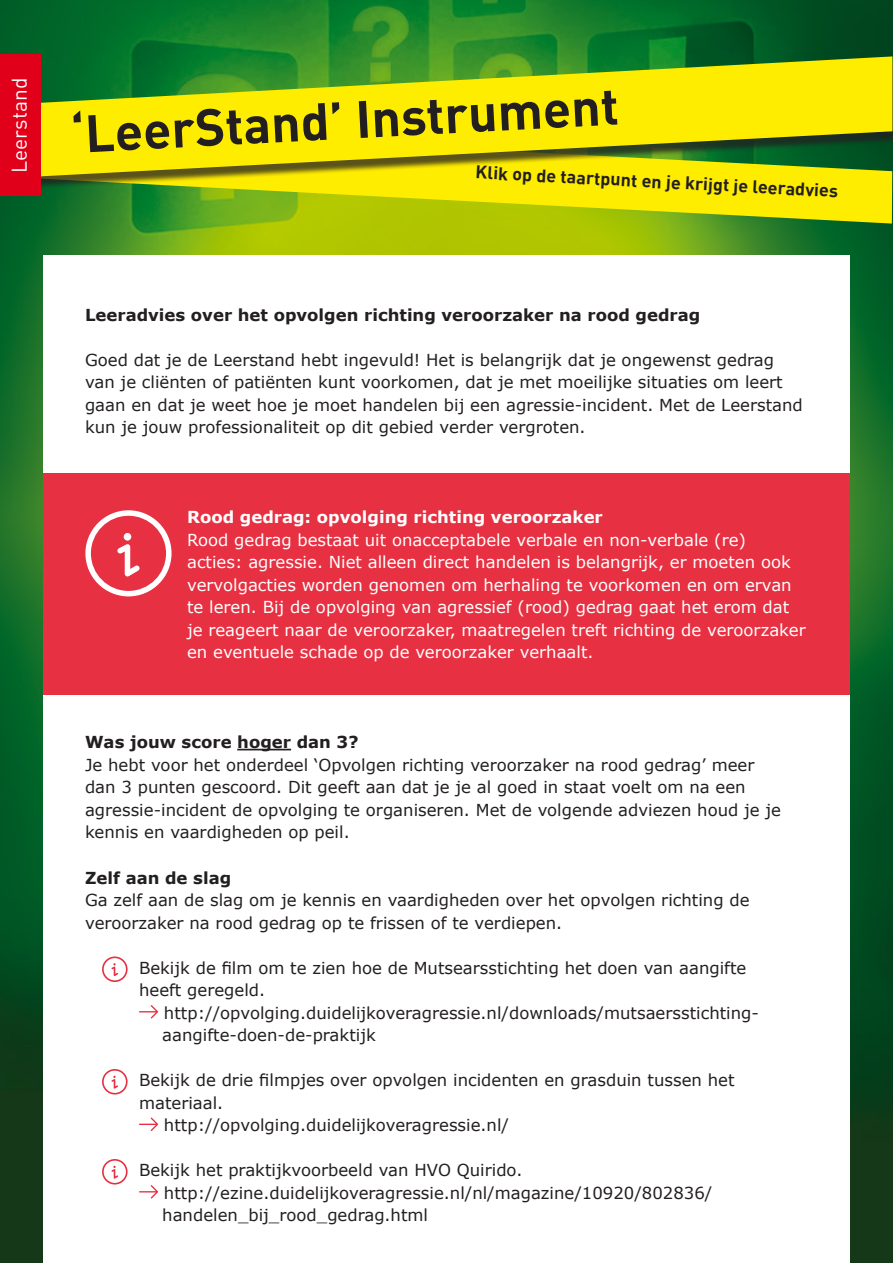
<style>
.page{position:relative;width:893px;height:1263px;background:#fff}
.page>*{position:absolute;margin:0;border:0;box-sizing:border-box;transform-origin:0 0}
.t1{font:700 51.75px "DINOT";color:#231f20}
.t2{font:21px "DINOT";color:#fff}
.t3{font:700 18px "DINOT";color:#231f20}
.t4{font:16.5px/22.5px "Verdana";color:#231f20}
.t5{font:16.5px/22.5px "Verdana";color:#fff}
.t6{font:700 16.5px "Verdana";color:#231f20}
.t7{font:700 16.5px "Verdana";color:#fff}
</style>
<div class="page">
<img style="left:0;top:0;width:893px;height:1263px">
<div style="left:43px;top:256px;width:807px;height:1007px;background:#fff"></div>
<div style="left:43px;top:473px;width:807px;height:222px;background:#e73041"></div>
<svg style="left:1px;top:191px;width:891px;height:33px"></svg>
<div style="left:0;top:60px;width:893px;height:131px;background:#231f20;opacity:.75"></div>
<svg style="left:40px;top:56px;width:852px;height:122px;fill:#ffed00"></svg>
<div style="left:0;top:54px;width:40px;height:142px;background:#e10019"></div>
<hr style="left:237px;top:749px;width:54px;height:1px;background:#231f20">
<svg style="left:139px;top:1005px;width:19px;height:13px"></svg>
<svg style="left:139px;top:1117px;width:19px;height:14px"></svg>
<svg style="left:139px;top:1185px;width:19px;height:13px"></svg>
<svg style="left:102px;top:956px;width:26px;height:26px"></svg>
<svg style="left:102px;top:1069px;width:26px;height:25px"></svg>
<svg style="left:102px;top:1159px;width:26px;height:25px"></svg>
<svg style="left:85px;top:510px;width:87px;height:86px"></svg>
<div style="left:124px;top:533px;width:7px;height:8px;background:#fff;border-radius:50%"></div>
<p class="t2" style="left:6px;top:173px;width:96px;rotate:-90deg">Leerstand</p>
<p class="t1" style="left:69px;top:101px;width:550px;rotate:-3deg">‘LeerStand’ Instrument</p>
<p class="t3" style="left:476px;top:160px;width:364px;rotate:3deg">Klik op de taartpunt en je krijgt je leeradvies</p>
<p class="t6" style="left:85px;top:303px;width:617px">Leeradvies over het opvolgen richting veroorzaker na rood gedrag</p>
<p class="t4" style="left:85px;top:348px;width:719px">Goed dat je de Leerstand hebt ingevuld! Het is belangrijk dat je ongewenst gedrag van je cliënten of patiënten kunt voorkomen, dat je met moeilijke situaties om leert gaan en dat je weet hoe je moet handelen bij een agressie-incident. Met de Leerstand kun je jouw professionaliteit op dit gebied verder vergroten.</p>
<p class="t7" style="left:187px;top:506px;width:417px">Rood gedrag: opvolging richting veroorzaker</p>
<p class="t5" style="left:187px;top:528px;width:620px">Rood gedrag bestaat uit onacceptabele verbale en non-verbale (re)<br>acties: agressie. Niet alleen direct handelen is belangrijk, er moeten ook vervolgacties worden genomen om herhaling te voorkomen en om ervan te leren. Bij de opvolging van agressief (rood) gedrag gaat het erom dat je reageert naar de veroorzaker, maatregelen treft richting de veroorzaker en eventuele schade op de veroorzaker verhaalt.</p>
<p class="t6" style="left:85px;top:731px;width:275px">Was jouw score hoger dan 3?</p>
<p class="t4" style="left:85px;top:753px;width:697px">Je hebt voor het onderdeel ‘Opvolgen richting veroorzaker na rood gedrag’ meer dan 3 punten gescoord. Dit geeft aan dat je je al goed in staat voelt om na een agressie-incident de opvolging te organiseren. Met de volgende adviezen houd je je kennis en vaardigheden op peil.</p>
<p class="t6" style="left:85px;top:866px;width:148px">Zelf aan de slag</p>
<p class="t4" style="left:85px;top:888px;width:666px">Ga zelf aan de slag om je kennis en vaardigheden over het opvolgen richting de veroorzaker na rood gedrag op te frissen of te verdiepen.</p>
<p class="t4" style="left:139px;top:956px;width:609px">Bekijk de film om te zien hoe de Mutsearsstichting het doen van aangifte heeft geregeld.</p>
<p class="t4" style="left:162px;top:1001px;width:598px">http://opvolging.duidelijkoveragressie.nl/downloads/mutsaersstichting&shy;aangifte-doen-de-praktijk</p>
<p class="t4" style="left:139px;top:1068px;width:597px">Bekijk de drie filmpjes over opvolgen incidenten en grasduin tussen het materiaal.</p>
<p class="t4" style="left:164px;top:1113px;width:347px">http://opvolging.duidelijkoveragressie.nl/</p>
<p class="t4" style="left:139px;top:1158px;width:385px">Bekijk het praktijkvoorbeeld van HVO Quirido.</p>
<p class="t4" style="left:162px;top:1181px;width:552px">http://ezine.duidelijkoveragressie.nl/nl/magazine/10920/802836/ handelen_bij_rood_gedrag.html</p>
</div>
